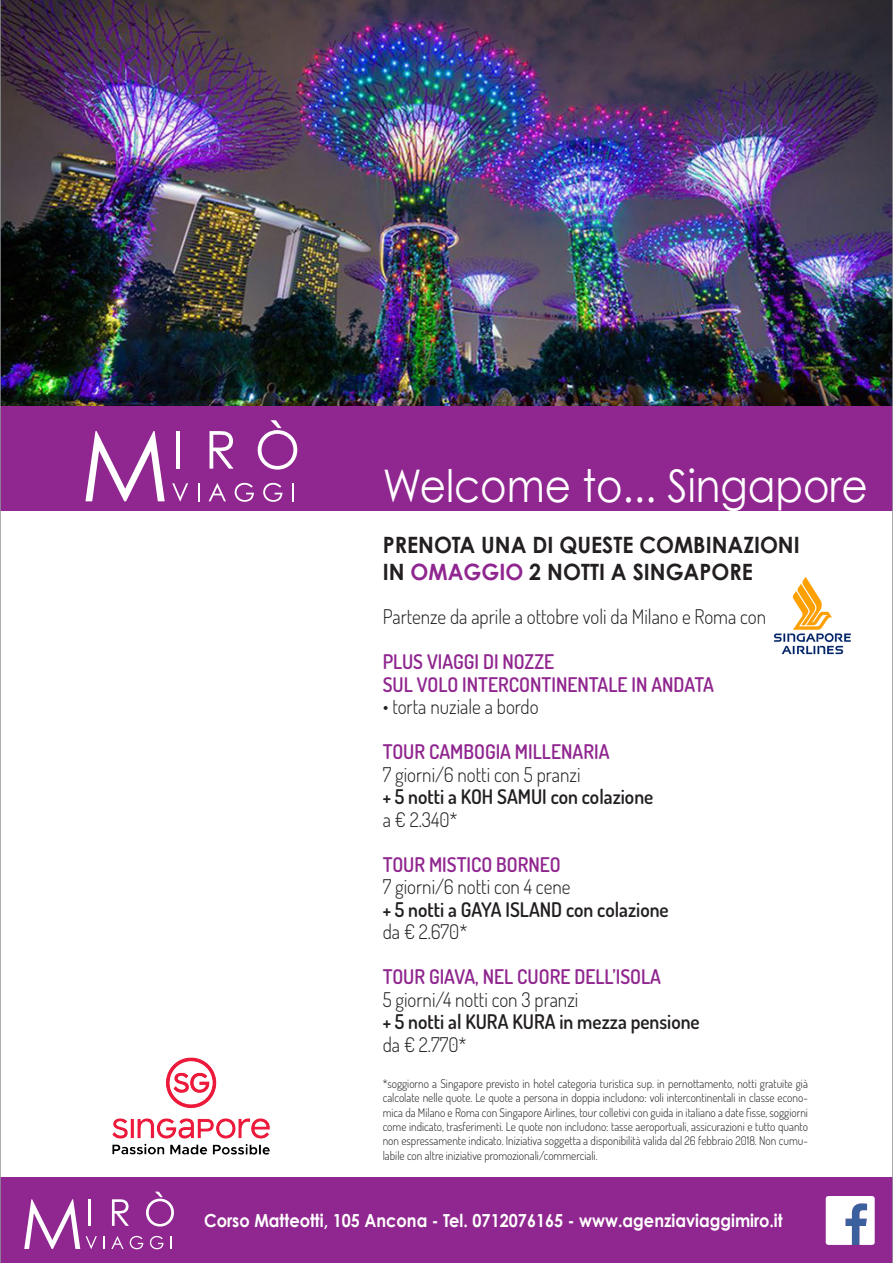
<style>
.page{position:relative;width:893px;height:1263px;background:#fff}
.page>*{position:absolute;margin:0;border:0;box-sizing:border-box;transform-origin:0 0}
.t1{font:45px "Century Gothic";color:#fff;scale:.9 1}
.t2{font:700 22.5px "Century Gothic";color:#231f20;scale:.95 1}
.t3{font:300 20.25px "Dosis";color:#231f20;scale:.95 1}
.t4{font:600 20.25px "Dosis";color:#90268f;scale:.95 1}
.t5{font:600 20.25px "Dosis";color:#231f20;scale:.95 1}
.t6{font:700 18px "Century Gothic";color:#fff;scale:.9 1}
.t7{font:300 12px/14.4px "Dosis";color:#231f20;text-align:justify;scale:.95 1}
.s1{color:#90268f}
</style>
<div class="page">
<img style="left:0;top:0;width:893px;height:1263px">
<p class="t1" style="left:383px;top:458px;width:541px">Welcome to... Singapore</p>
<p class="t2" style="left:383px;top:531px;width:440px">PRENOTA UNA DI QUESTE COMBINAZIONI</p>
<p class="t2" style="left:383px;top:558px;width:391px">IN <span class="s1">OMAGGIO</span> 2 NOTTI A SINGAPORE</p>
<p class="t3" style="left:383px;top:603px;width:405px">Partenze da aprile a ottobre voli da Milano e Roma con</p>
<p class="t4" style="left:383px;top:649px;width:182px">PLUS VIAGGI DI NOZZE</p>
<p class="t4" style="left:383px;top:671px;width:350px">SUL VOLO INTERCONTINENTALE IN ANDATA</p>
<p class="t3" style="left:383px;top:693px;width:166px">• torta nuziale a bordo</p>
<p class="t4" style="left:383px;top:739px;width:240px">TOUR CAMBOGIA MILLENARIA</p>
<p class="t3" style="left:383px;top:761px;width:210px">7 giorni/6 notti con 5 pranzi</p>
<p class="t5" style="left:383px;top:784px;width:286px">+ 5 notti a KOH SAMUI con colazione</p>
<p class="t3" style="left:383px;top:806px;width:80px">a € 2.340*</p>
<p class="t4" style="left:383px;top:851px;width:189px">TOUR MISTICO BORNEO</p>
<p class="t3" style="left:383px;top:873px;width:199px">7 giorni/6 notti con 4 cene</p>
<p class="t5" style="left:383px;top:896px;width:303px">+ 5 notti a GAYA ISLAND con colazione</p>
<p class="t3" style="left:383px;top:918px;width:91px">da € 2.670*</p>
<p class="t4" style="left:383px;top:964px;width:294px">TOUR GIAVA, NEL CUORE DELL’ISOLA</p>
<p class="t3" style="left:383px;top:986px;width:207px">5 giorni/4 notti con 3 pranzi</p>
<p class="t5" style="left:383px;top:1009px;width:335px">+ 5 notti al KURA KURA in mezza pensione</p>
<p class="t3" style="left:383px;top:1031px;width:90px">da € 2.770*</p>
<p class="t7" style="left:383px;top:1076px;width:449px">*soggiorno a Singapore previsto in hotel categoria turistica sup. in pernottamento, notti gratuite già calcolate nelle quote. Le quote a persona in doppia includono: voli intercontinentali in classe econo&shy;mica da Milano e Roma con Singapore Airlines, tour colletivi con guida in italiano a date fisse, soggiorni come indicato, trasferimenti. Le quote non includono: tasse aeroportuali, assicurazioni e tutto quanto non espressamente indicato. Iniziativa soggetta a disponibilità valida dal 26 febbraio 2018. Non cumu&shy;labile con altre iniziative promozionali/commerciali.</p>
<p class="t6" style="left:204px;top:1209px;width:644px">Corso Matteotti, 105 Ancona - Tel. 0712076165 - www.agenziaviaggimiro.it</p>
</div>
